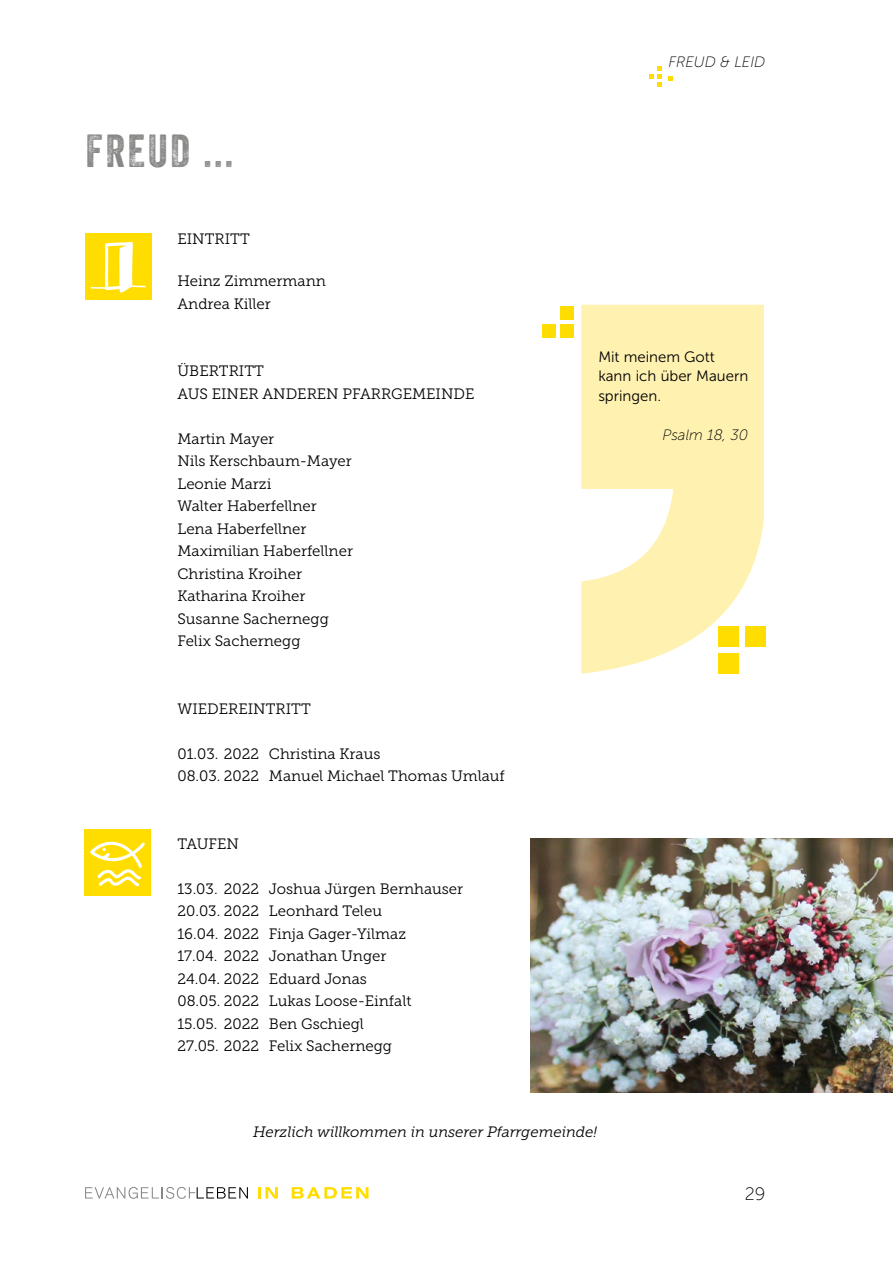
<style>
.page{position:relative;width:893px;height:1263px;background:#fff}
.page>*{position:absolute;margin:0;border:0;box-sizing:border-box;transform-origin:0 0}
.t1{font:45px "Veneer Two";letter-spacing:.05em;color:#878786}
.t2{font:18px "Museo Sans 100";color:#000}
.t3{font:15px/22.5px "Museo Slab 300";color:#000}
.t4{font:italic 15px "Museo Slab 300";color:#000}
.t5{font:15px/19.5px "Museo Sans 300";color:#000}
.t6{font:italic 15px "Museo Sans 100";color:#000}
</style>
<div class="page">
<div style="left:85px;top:829px;width:66px;height:67px;background:#fd0"></div>
<svg style="left:90px;top:841px;width:55px;height:46px"></svg>
<svg style="left:668px;top:76px;width:5px;height:5px"></svg>
<svg style="left:649px;top:66px;width:13px;height:21px"></svg>
<div style="left:85px;top:233px;width:67px;height:67px;background:#fd0"></div>
<svg style="left:90px;top:242px;width:56px;height:51px"></svg>
<img style="left:530px;top:838px;width:363px;height:255px">
<svg style="left:581px;top:305px;width:183px;height:369px;fill:#fff2b1"></svg>
<div style="left:561px;top:324px;width:13px;height:13px;background:#fd0"></div>
<div style="left:561px;top:306px;width:13px;height:13px;background:#fd0"></div>
<div style="left:543px;top:324px;width:13px;height:13px;background:#fd0"></div>
<div style="left:718px;top:626px;width:20px;height:20px;background:#fd0"></div>
<div style="left:718px;top:653px;width:20px;height:20px;background:#fd0"></div>
<div style="left:745px;top:626px;width:21px;height:20px;background:#fd0"></div>
<svg style="left:258px;top:1187px;width:20px;height:11px"></svg>
<svg style="left:292px;top:1187px;width:77px;height:11px"></svg>
<svg style="left:85px;top:1187px;width:163px;height:12px"></svg>
<h1 class="t1" style="left:85px;top:123px;width:150px">FREUD ...</h1>
<p class="t3" style="left:177px;top:228px;width:74px">EINTRITT</p>
<p class="t3" style="left:177px;top:270px;width:150px">Heinz Zimmermann<br>Andrea Killer</p>
<p class="t3" style="left:177px;top:360px;width:298px">ÜBERTRITT<br>AUS EINER ANDEREN PFARRGEMEINDE</p>
<p class="t3" style="left:177px;top:427px;width:177px">Martin Mayer<br>Nils Kerschbaum-Mayer<br>Leonie Marzi<br>Walter Haberfellner<br>Lena Haberfellner<br>Maximilian Haberfellner<br>Christina Kroiher<br>Katharina Kroiher<br>Susanne Sachernegg<br>Felix Sachernegg</p>
<p class="t3" style="left:177px;top:697px;width:135px">WIEDEREINTRITT</p>
<p class="t3" style="left:177px;top:742px;width:329px">01.03. 2022 Christina Kraus<br>08.03. 2022 Manuel Michael Thomas Umlauf</p>
<p class="t3" style="left:177px;top:832px;width:63px">TAUFEN</p>
<p class="t3" style="left:177px;top:877px;width:287px">13.03. 2022 Joshua Jürgen Bernhauser<br>20.03. 2022 Leonhard Teleu<br>16.04. 2022 Finja Gager-Yilmaz<br>17.04. 2022 Jonathan Unger<br>24.04. 2022 Eduard Jonas<br>08.05. 2022 Lukas Loose-Einfalt<br>15.05. 2022 Ben Gschiegl<br>27.05. 2022 Felix Sachernegg</p>
<p class="t6" style="left:668px;top:53px;width:98px">FREUD &amp; LEID</p>
<p class="t5" style="left:598px;top:347px;width:151px">Mit meinem Gott kann ich über Mauern springen.</p>
<p class="t6" style="left:662px;top:426px;width:87px">Psalm 18, 30</p>
<p class="t4" style="left:253px;top:1124px;width:345px">Herzlich willkommen in unserer Pfarrgemeinde!</p>
<p class="t2" style="left:745px;top:1185px;width:22px">29</p>
</div>
